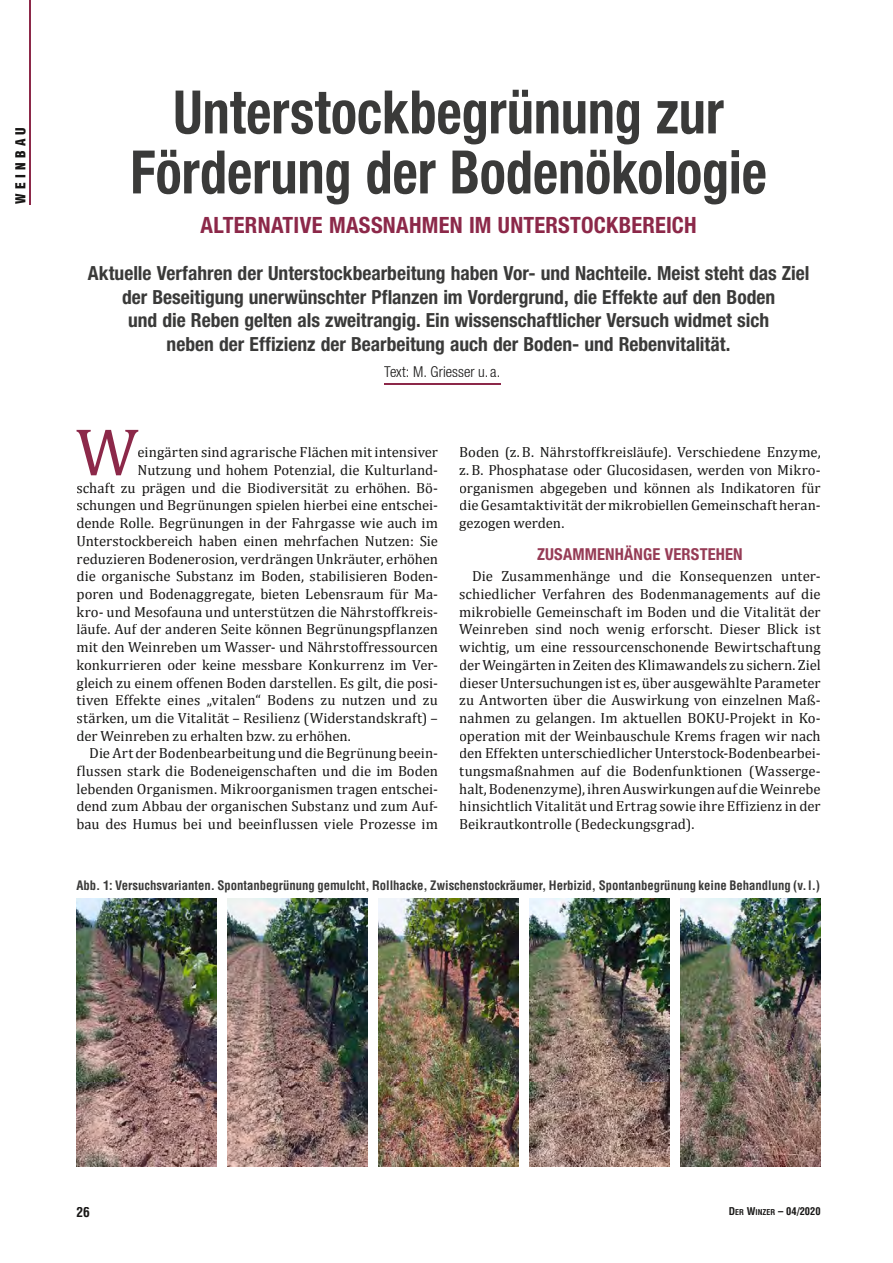
<style>
.page{position:relative;width:893px;height:1263px;background:#fff}
.page>*{position:absolute;margin:0;border:0;box-sizing:border-box;transform-origin:0 0}
.t1{font:67.8px "Cambria";color:#8c2849}
.t2{font:700 condensed 60px/60px "Helvetica Neue LT Std";color:#3a3a39;text-align:center;scale:.9 1}
.t3{font:700 condensed 22.5px "Helvetica Neue LT Std";letter-spacing:.01em;color:#8c2849}
.t4{font:700 condensed 19.5px/23.4px "Helvetica Neue LT Std";color:#3a3a39;text-align:center}
.t5{font:700 condensed 16.5px "Helvetica Neue LT Std";letter-spacing:.01em;color:#963c56}
.t6{font:300 condensed 15px "Helvetica Neue LT Std";color:#181716}
.t7{font:14.7px/17.7px "Cambria";color:#181716;text-align:justify}
.t8{font:900 condensed 13.5px "Helvetica LT Std";letter-spacing:.32em;color:#181716}
.t9{font:700 condensed 13.5px "Helvetica LT Std";color:#181716}
.t10{font:700 condensed 12.75px "Helvetica LT Std";color:#3a3a39}
.t11{font:700 condensed 10.5px "Helvetica LT Std";color:#181716}
.s1{font-size:7.8px}
</style>
<div class="page">
<hr style="left:30px;top:0;width:1px;height:204px;background:#8c2849">
<hr style="left:384px;top:383px;width:116px;height:1px;background:#8c2849">
<img style="left:77px;top:898px;width:140px;height:268px">
<img style="left:227px;top:898px;width:141px;height:268px">
<img style="left:378px;top:898px;width:141px;height:268px">
<img style="left:529px;top:898px;width:141px;height:268px">
<img style="left:680px;top:898px;width:141px;height:268px">
<p class="t8" style="left:12px;top:204px;width:78px;rotate:-90deg">WEINBAU</p>
<h2 class="t2" style="left:130px;top:81px;width:709px">Unterstockbegrünung zur<br>Förderung der Bodenökologie</h2>
<h3 class="t3" style="left:201px;top:212px;width:498px">ALTERNATIVE MASSNAHMEN IM UNTERSTOCKBEREICH</h3>
<p class="t4" style="left:88px;top:261px;width:723px">Aktuelle Verfahren der Unterstockbearbeitung haben Vor- und Nachteile. Meist steht das Ziel der Beseitigung unerwünschter Pflanzen im Vordergrund, die Effekte auf den Boden<br>und die Reben gelten als zweitrangig. Ein wissenschaftlicher Versuch widmet sich<br>neben der Effizienz der Bearbeitung auch der Boden- und Rebenvitalität.</p>
<p class="t6" style="left:384px;top:363px;width:118px">Text: M. Griesser u. a.</p>
<h1 class="t1" style="left:76px;top:412px;width:64px">W</h1>
<p class="t7" style="left:138px;top:443px;width:302px">eingärten sind agrarische Flächen mit intensiver</p>
<p class="t7" style="left:138px;top:461px;width:302px">Nutzung und hohem Potenzial, die Kulturland-</p>
<p class="t7" style="left:77px;top:479px;width:363px">schaft zu prägen und die Biodiversität zu erhöhen. Bö-</p>
<p class="t7" style="left:77px;top:497px;width:363px">schungen und Begrünungen spielen hierbei eine entschei-</p>
<p class="t7" style="left:77px;top:514px;width:363px">dende Rolle. Begrünungen in der Fahrgasse wie auch im</p>
<p class="t7" style="left:77px;top:532px;width:363px">Unterstockbereich haben einen mehrfachen Nutzen: Sie</p>
<p class="t7" style="left:77px;top:550px;width:363px">reduzieren Bodenerosion, verdrängen Unkräuter, erhöhen</p>
<p class="t7" style="left:77px;top:567px;width:363px">die organische Substanz im Boden, stabilisieren Boden-</p>
<p class="t7" style="left:77px;top:585px;width:363px">poren und Bodenaggregate, bieten Lebensraum für Ma-</p>
<p class="t7" style="left:77px;top:603px;width:363px">kro- und Mesofauna und unterstützen die Nährstoffkreis-</p>
<p class="t7" style="left:77px;top:620px;width:363px">läufe. Auf der anderen Seite können Begrünungspflanzen</p>
<p class="t7" style="left:77px;top:638px;width:363px">mit den Weinreben um Wasser- und Nährstoffressourcen</p>
<p class="t7" style="left:77px;top:656px;width:363px">konkurrieren oder keine messbare Konkurrenz im Ver-</p>
<p class="t7" style="left:77px;top:674px;width:363px">gleich zu einem offenen Boden darstellen. Es gilt, die posi-</p>
<p class="t7" style="left:77px;top:691px;width:363px">tiven Effekte eines „vitalen“ Bodens zu nutzen und zu</p>
<p class="t7" style="left:77px;top:709px;width:363px">stärken, um die Vitalität – Resilienz (Widerstandskraft) –</p>
<p class="t7" style="left:77px;top:727px;width:276px">der Weinreben zu erhalten bzw. zu erhöhen.</p>
<p class="t7" style="left:89px;top:744px;width:350px">Die Art der Bodenbearbeitung und die Begrünung beein-</p>
<p class="t7" style="left:77px;top:762px;width:363px">flussen stark die Bodeneigenschaften und die im Boden</p>
<p class="t7" style="left:77px;top:780px;width:363px">lebenden Organismen. Mikroorganismen tragen entschei-</p>
<p class="t7" style="left:77px;top:797px;width:363px">dend zum Abbau der organischen Substanz und zum Auf-</p>
<p class="t7" style="left:77px;top:815px;width:363px">bau des Humus bei und beeinflussen viele Prozesse im</p>
<p class="t7" style="left:459px;top:443px;width:363px">Boden (z. B. Nährstoffkreisläufe). Verschiedene Enzyme, z. B. Phosphatase oder Glucosidasen, werden von Mikro&shy;organismen abgegeben und können als Indikatoren für die Gesamtaktivität der mikrobiellen Gemeinschaft heran&shy;gezogen werden.</p>
<p class="t5" style="left:537px;top:545px;width:207px">ZUSAMMENHÄNGE VERSTEHEN</p>
<p class="t7" style="left:459px;top:567px;width:363px;text-indent:13px">Die Zusammenhänge und die Konsequenzen unter&shy;schiedlicher Verfahren des Bodenmanagements auf die mikrobielle Gemeinschaft im Boden und die Vitalität der Weinreben sind noch wenig erforscht. Dieser Blick ist wichtig, um eine ressourcenschonende Bewirtschaftung der Weingärten in Zeiten des Klimawandels zu sichern. Ziel dieser Untersuchungen ist es, über ausgewählte Parameter zu Antworten über die Auswirkung von einzelnen Maß&shy;nahmen zu gelangen. Im aktuellen BOKU-Projekt in Ko&shy;operation mit der Weinbauschule Krems fragen wir nach den Effekten unterschiedlicher Unterstock-Bodenbearbei&shy;tungsmaßnahmen auf die Bodenfunktionen (Wasserge&shy;halt, Bodenenzyme), ihren Auswirkungen auf die Weinrebe hinsichtlich Vitalität und Ertrag sowie ihre Effizienz in der Beikrautkontrolle (Bedeckungsgrad).</p>
<p class="t10" style="left:77px;top:877px;width:745px">Abb. 1: Versuchsvarianten. Spontanbegrünung gemulcht, Rollhacke, Zwischenstockräumer, Herbizid, Spontanbegrünung keine Behandlung (v. l.)</p>
<p class="t9" style="left:77px;top:1204px;width:15px">26</p>
<p class="t11" style="left:729px;top:1205px;width:93px">D<span class="s1">ER</span> W<span class="s1">INZER</span> – 04/2020</p>
</div>
